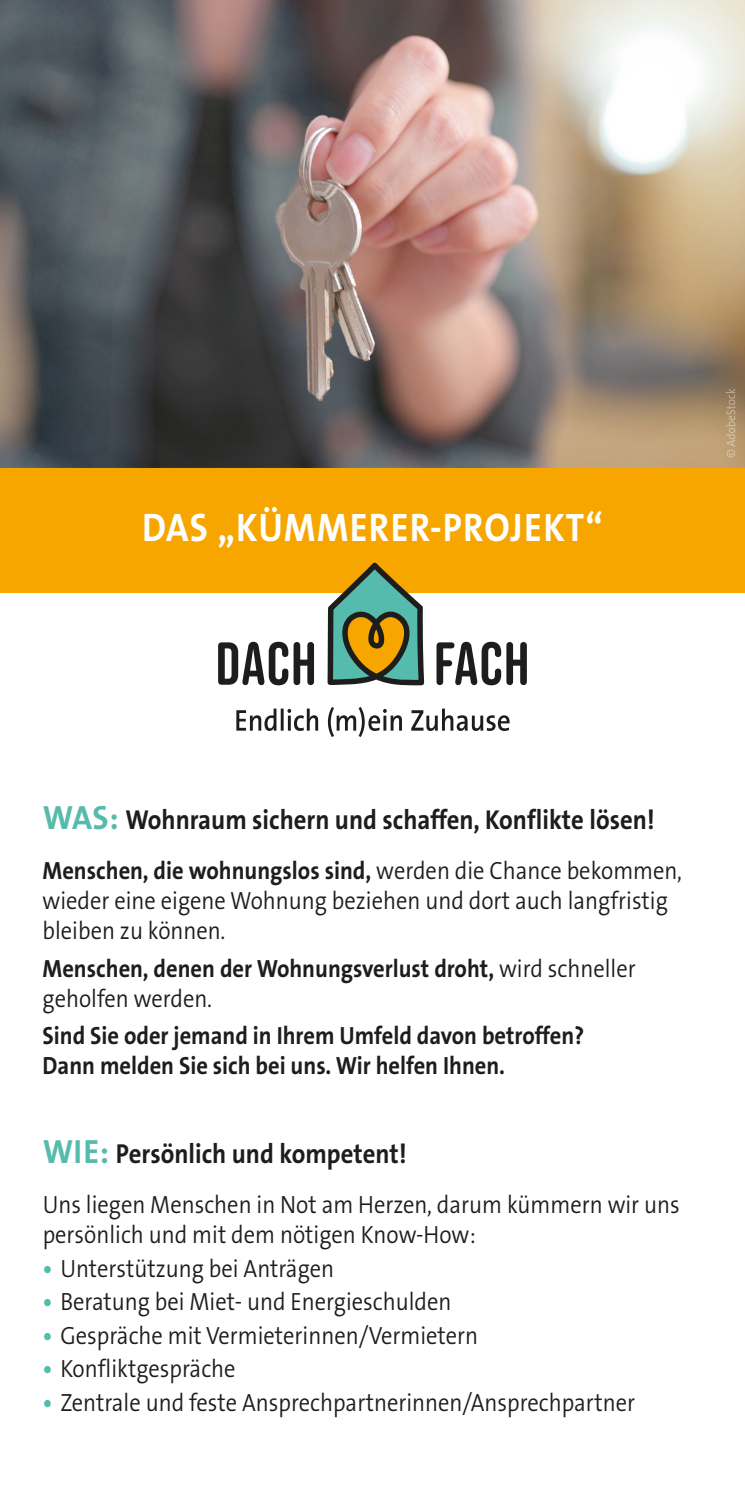
<style>
.page{position:relative;width:745px;height:1489px;background:#fff}
.page>*{position:absolute;margin:0;border:0;box-sizing:border-box;transform-origin:0 0}
.t1{font:700 40px "The Sans B Plus W7";letter-spacing:.035em;color:#fff;scale:.9 1}
.t2{font:700 27.5px "The Sans B Plus W7";color:#1d1d1b;scale:.9 1}
.t3{font:300 25px/30px "The Sans B Plus W4";color:#1d1d1b;scale:.9 1}
.t4{font:700 25px/30px "The Sans B Plus W7";color:#1d1d1b;scale:.9 1}
.s1{font-size:33.75px;color:#55bbac}
.s2{font-family:"The Sans B Plus W4";font-weight:300}
.s3{font-family:"The Sans B Plus W7";font-weight:700;color:#55bbac}
</style>
<div class="page">
<img style="left:0;top:0;width:744px;height:468px">
<div style="left:0;top:468px;width:744px;height:124px;background:#f7a600"></div>
<svg style="left:218px;top:641px;width:96px;height:44px"></svg>
<svg style="left:436px;top:641px;width:90px;height:44px"></svg>
<svg style="left:327px;top:562px;width:97px;height:123px"></svg>
<svg style="left:236px;top:707px;width:273px;height:30px"></svg>
<img style="left:725px;top:389px;width:9px;height:68px">
<h1 class="t1" style="left:142px;top:502px;width:513px">DAS „KÜMMERER-PROJEKT“</h1>
<p class="t2" style="left:43px;top:802px;width:681px"><span class="s1">WAS:</span> Wohnraum sichern und schaffen, Konflikte lösen!</p>
<p class="t4" style="left:43px;top:856px;width:711px">Menschen, die wohnungslos sind, <span class="s2">werden die Chance bekommen,</span></p>
<p class="t3" style="left:43px;top:886px;width:695px">wieder eine eigene Wohnung beziehen und dort auch langfristig bleiben zu können.</p>
<p class="t4" style="left:43px;top:953px;width:660px">Menschen, denen der Wohnungsverlust droht, <span class="s2">wird schneller</span></p>
<p class="t3" style="left:43px;top:983px;width:189px">geholfen werden.</p>
<p class="t4" style="left:43px;top:1020px;width:603px">Sind Sie oder jemand in Ihrem Umfeld davon betroffen?<br>Dann melden Sie sich bei uns. Wir helfen Ihnen.</p>
<p class="t2" style="left:43px;top:1135px;width:406px"><span class="s1">WIE:</span> Persönlich und kompetent!</p>
<p class="t3" style="left:43px;top:1189px;width:709px">Uns liegen Menschen in Not am Herzen, darum kümmern wir uns persönlich und mit dem nötigen Know-How:</p>
<p class="t3" style="left:43px;top:1253px;width:325px"><span class="s3">•</span> Unterstützung bei Anträgen</p>
<p class="t3" style="left:43px;top:1286px;width:455px"><span class="s3">•</span> Beratung bei Miet- und Energieschulden</p>
<p class="t3" style="left:43px;top:1320px;width:485px"><span class="s3">•</span> Gespräche mit Vermieterinnen/Vermietern</p>
<p class="t3" style="left:43px;top:1353px;width:216px"><span class="s3">•</span> Konfliktgespräche</p>
<p class="t3" style="left:43px;top:1387px;width:659px"><span class="s3">•</span> Zentrale und feste Ansprechpartnerinnen/Ansprechpartner</p>
</div>
